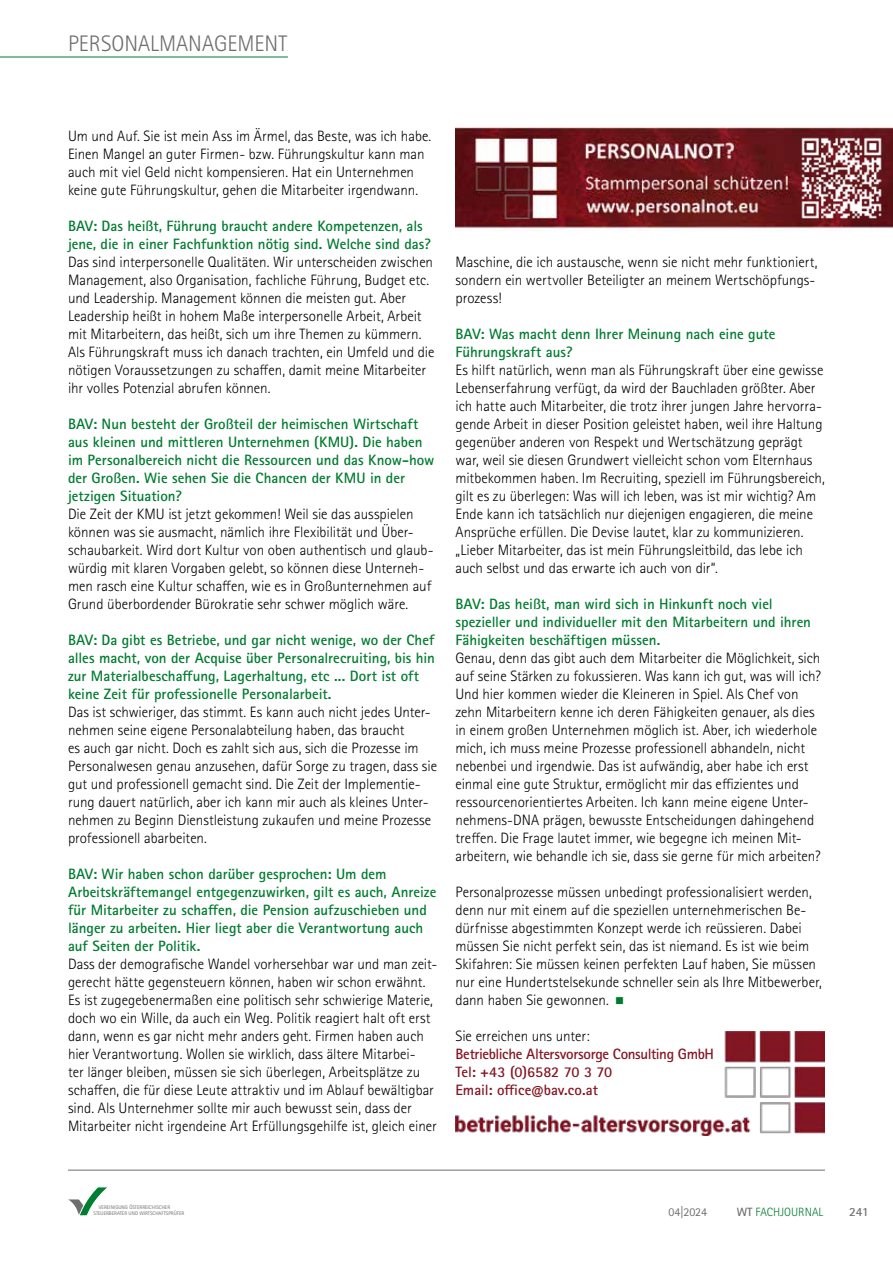
<style>
.page{position:relative;width:893px;height:1263px;background:#fff}
.page>*{position:absolute;margin:0;border:0;box-sizing:border-box;transform-origin:0 0}
.t1{font:300 22.5px "Rotis Sans Serif Std";color:#6e6e6e}
.t2{font:300 15px/18px "Rotis Sans Serif Std";letter-spacing:-.005em;color:#000}
.t3{font:700 15px/18px "Rotis Sans Serif Std";letter-spacing:-.005em;color:#007c2f}
.t4{font:700 15px/18px "Rotis Sans Serif Std";letter-spacing:-.02em;color:#841623}
.t5{font:700 12.45px "Rotis Sans Serif Std";color:#70706f}
.t6{font:300 12px "Rotis Sans Serif Std";color:#007c2f}
.t7{font:12px "Rotis Sans Serif Std";color:#6e6e6e}
.t8{font:5.25px/6.3px "Rotis Sans Serif Std";color:#6e6e6e}
.s1{color:#007c2f}
.s2{font-weight:700;color:#6e6e6e}
</style>
<div class="page">
<hr style="left:68px;top:1170px;width:757px;height:1px;background:#6e6e6e">
<svg style="left:68px;top:1187px;width:39px;height:29px"></svg>
<hr style="left:0;top:57px;width:288px;height:1px;background:#007c2f">
<img style="left:455px;top:128px;width:438px;height:103px">
<img style="left:797px;top:134px;width:89px;height:88px">
<img style="left:456px;top:1032px;width:369px;height:103px">
<h1 class="t1" style="left:68px;top:30px;width:221px">PERSONALMANAGEMENT</h1>
<p class="t2" style="left:68px;top:127px;width:365px">Um und Auf. Sie ist mein Ass im Ärmel, das Beste, was ich habe.<br>Einen Mangel an guter Firmen- bzw. Führungskultur kann man auch mit viel Geld nicht kompensieren. Hat ein Unternehmen keine gute Führungskultur, gehen die Mitarbeiter irgendwann.</p>
<p class="t3" style="left:68px;top:216px;width:364px">BAV: Das heißt, Führung braucht andere Kompetenzen, als jene, die in einer Fachfunktion nötig sind. Welche sind das?</p>
<p class="t2" style="left:68px;top:253px;width:368px">Das sind interpersonelle Qualitäten. Wir unterscheiden zwischen Management, also Organisation, fachliche Führung, Budget etc. und Leadership. Management können die meisten gut. Aber Leadership heißt in hohem Maße interpersonelle Arbeit, Arbeit mit Mitarbeitern, das heißt, sich um ihre Themen zu kümmern.<br>Als Führungskraft muss ich danach trachten, ein Umfeld und die nötigen Voraussetzungen zu schaffen, damit meine Mitarbeiter ihr volles Potenzial abrufen können.</p>
<p class="t3" style="left:68px;top:414px;width:368px">BAV: Nun besteht der Großteil der heimischen Wirtschaft aus kleinen und mittleren Unternehmen (KMU). Die haben im Personalbereich nicht die Ressourcen und das Know-how der Großen. Wie sehen Sie die Chancen der KMU in der jetzigen Situation?</p>
<p class="t2" style="left:68px;top:505px;width:367px">Die Zeit der KMU ist jetzt gekommen! Weil sie das ausspielen können was sie ausmacht, nämlich ihre Flexibilität und Über&shy;schaubarkeit. Wird dort Kultur von oben authentisch und glaub&shy;würdig mit klaren Vorgaben gelebt, so können diese Unterneh&shy;men rasch eine Kultur schaffen, wie es in Großunternehmen auf Grund überbordender Bürokratie sehr schwer möglich wäre.</p>
<p class="t3" style="left:68px;top:630px;width:368px">BAV: Da gibt es Betriebe, und gar nicht wenige, wo der Chef alles macht, von der Acquise über Personalrecruiting, bis hin zur Materialbeschaffung, Lagerhaltung, etc ... Dort ist oft keine Zeit für professionelle Personalarbeit.</p>
<p class="t2" style="left:68px;top:703px;width:371px">Das ist schwieriger, das stimmt. Es kann auch nicht jedes Unter&shy;nehmen seine eigene Personalabteilung haben, das braucht<br>es auch gar nicht. Doch es zahlt sich aus, sich die Prozesse im Personalwesen genau anzusehen, dafür Sorge zu tragen, dass sie gut und professionell gemacht sind. Die Zeit der Implementie&shy;rung dauert natürlich, aber ich kann mir auch als kleines Unter&shy;nehmen zu Beginn Dienstleistung zukaufen und meine Prozesse professionell abarbeiten.</p>
<p class="t3" style="left:68px;top:864px;width:370px">BAV: Wir haben schon darüber gesprochen: Um dem Arbeitskräftemangel entgegenzuwirken, gilt es auch, Anreize für Mitarbeiter zu schaffen, die Pension aufzuschieben und länger zu arbeiten. Hier liegt aber die Verantwortung auch auf Seiten der Politik.</p>
<p class="t2" style="left:68px;top:955px;width:371px">Dass der demografische Wandel vorhersehbar war und man zeit&shy;gerecht hätte gegensteuern können, haben wir schon erwähnt.<br>Es ist zugegebenermaßen eine politisch sehr schwierige Materie, doch wo ein Wille, da auch ein Weg. Politik reagiert halt oft erst dann, wenn es gar nicht mehr anders geht. Firmen haben auch hier Verantwortung. Wollen sie wirklich, dass ältere Mitarbei-<br>ter länger bleiben, müssen sie sich überlegen, Arbeitsplätze zu schaffen, die für diese Leute attraktiv und im Ablauf bewältigbar sind. Als Unternehmer sollte mir auch bewusst sein, dass der Mitarbeiter nicht irgendeine Art Erfüllungsgehilfe ist, gleich einer</p>
<p class="t2" style="left:455px;top:253px;width:363px">Maschine, die ich austausche, wenn sie nicht mehr funktioniert, sondern ein wertvoller Beteiligter an meinem Wertschöpfungs&shy;prozess!</p>
<p class="t3" style="left:455px;top:324px;width:321px">BAV: Was macht denn Ihrer Meinung nach eine gute<br>Führungskraft aus?</p>
<p class="t2" style="left:455px;top:361px;width:371px">Es hilft natürlich, wenn man als Führungskraft über eine gewisse Lebenserfahrung verfügt, da wird der Bauchladen größter. Aber ich hatte auch Mitarbeiter, die trotz ihrer jungen Jahre hervorra&shy;gende Arbeit in dieser Position geleistet haben, weil ihre Haltung gegenüber anderen von Respekt und Wertschätzung geprägt war, weil sie diesen Grundwert vielleicht schon vom Elternhaus mitbekommen haben. Im Recruiting, speziell im Führungsbereich, gilt es zu überlegen: Was will ich leben, was ist mir wichtig? Am Ende kann ich tatsächlich nur diejenigen engagieren, die meine Ansprüche erfüllen. Die Devise lautet, klar zu kommunizieren. „Lieber Mitarbeiter, das ist mein Führungsleitbild, das lebe ich auch selbst und das erwarte ich auch von dir“.</p>
<p class="t3" style="left:455px;top:594px;width:357px">BAV: Das heißt, man wird sich in Hinkunft noch viel spezieller und individueller mit den Mitarbeitern und ihren<br>Fähigkeiten beschäftigen müssen.</p>
<p class="t2" style="left:455px;top:649px;width:367px">Genau, denn das gibt auch dem Mitarbeiter die Möglichkeit, sich auf seine Stärken zu fokussieren. Was kann ich gut, was will ich?<br>Und hier kommen wieder die Kleineren in Spiel. Als Chef von zehn Mitarbeitern kenne ich deren Fähigkeiten genauer, als dies in einem großen Unternehmen möglich ist. Aber, ich wiederhole mich, ich muss meine Prozesse professionell abhandeln, nicht nebenbei und irgendwie. Das ist aufwändig, aber habe ich erst einmal eine gute Struktur, ermöglicht mir das effizientes und ressourcenorientiertes Arbeiten. Ich kann meine eigene Unter&shy;nehmens-DNA prägen, bewusste Entscheidungen dahingehend treffen. Die Frage lautet immer, wie begegne ich meinen Mit&shy;arbeitern, wie behandle ich sie, dass sie gerne für mich arbeiten?</p>
<p class="t2" style="left:455px;top:883px;width:368px">Personalprozesse müssen unbedingt professionalisiert werden, denn nur mit einem auf die speziellen unternehmerischen Be&shy;dürfnisse abgestimmten Konzept werde ich reüssieren. Dabei müssen Sie nicht perfekt sein, das ist niemand. Es ist wie beim Skifahren: Sie müssen keinen perfekten Lauf haben, Sie müssen nur eine Hundertstelsekunde schneller sein als Ihre Mitbewerber, dann haben Sie gewonnen. <span class="s1">■</span></p>
<p class="t2" style="left:455px;top:1027px;width:136px">Sie erreichen uns unter:</p>
<p class="t4" style="left:455px;top:1044px;width:260px">Betriebliche Altersvorsorge Consulting GmbH<br>Tel: +43 (0)6582 70 3 70<br>Email: office@bav.co.at</p>
<p class="t8" style="left:93px;top:1204px;width:92px;text-indent:5px">VEREINIGUNG ÖSTERREICHISCHER<br>STEUERBERATER UND WIRTSCHAFTSPRÜFER</p>
<p class="t7" style="left:668px;top:1204px;width:40px">04|2024</p>
<p class="t6" style="left:737px;top:1205px;width:88px"><span class="s2">WT</span> FACHJOURNAL</p>
<p class="t5" style="left:849px;top:1204px;width:21px">241</p>
</div>
